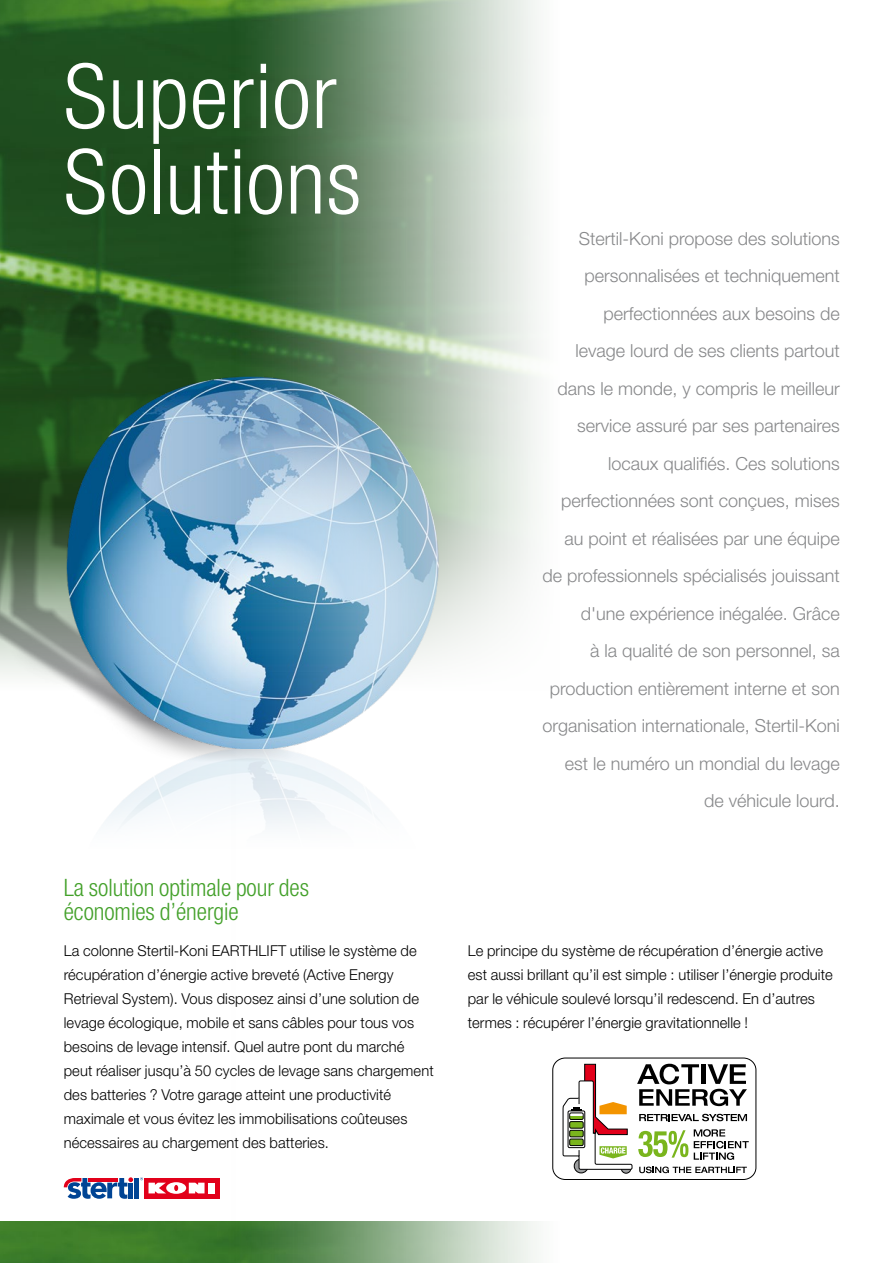
<style>
.page{position:relative;width:893px;height:1263px;background:#fff}
.page>*{position:absolute;margin:0;border:0;box-sizing:border-box;transform-origin:0 0}
.t1{font:300 condensed 90px/85.5px "Helvetica Neue LT Std";letter-spacing:.01em;color:#fff}
.t2{font:300 condensed 24px/24px "Helvetica Neue LT Std";color:#44a12b}
.t3{font:300 18px/37.5px "Helvetica Neue LT Std";color:#87888a;text-align:right}
.t4{font:300 15px/24px "Helvetica Neue LT Std";letter-spacing:.005em;color:#000}
</style>
<div class="page">
<img style="left:0;top:0;width:217px;height:1263px">
<div style="left:0;top:559px;width:893px;height:661px;background:#fff"></div>
<img style="left:0;top:265px;width:217px;height:562px">
<img style="left:58px;top:369px;width:159px;height:380px">
<img style="left:217px;top:0;width:322px;height:1263px">
<div style="left:134px;top:1178px;width:5px;height:20px;background:#004494"></div>
<svg style="left:64px;top:1177px;width:69px;height:22px"></svg>
<div style="left:144px;top:1178px;width:76px;height:20px;background:#e2001a"></div>
<div style="left:208px;top:1183px;width:6px;height:10px;background:#fff"></div>
<svg style="left:149px;top:1182px;width:56px;height:12px"></svg>
<div style="left:537px;top:1046px;width:281px;height:153px;background:#fff"></div>
<div style="left:552px;top:1057px;width:204px;height:123px;border:1px solid #000;border-radius:12px"></div>
<svg style="left:562px;top:1063px;width:187px;height:111px"></svg>
<h1 class="t1" style="left:64px;top:53px;width:299px">Superior<br>Solutions</h1>
<p class="t3" style="left:542px;top:219px;width:299px">Stertil-Koni propose des solutions personnalisées et techniquement perfectionnées aux besoins de<br>levage lourd de ses clients partout dans le monde, y compris le meilleur service assuré par ses partenaires locaux qualifiés. Ces solutions perfectionnées sont conçues, mises au point et réalisées par une équipe de professionnels spécialisés jouissant d'une expérience inégalée. Grâce<br>à la qualité de son personnel, sa production entièrement interne et son organisation internationale, Stertil-Koni est le numéro un mondial du levage de véhicule lourd.</p>
<h2 class="t2" style="left:64px;top:876px;width:247px">La solution optimale pour des économies d’énergie</h2>
<p class="t4" style="left:64px;top:939px;width:371px">La colonne Stertil-Koni EARTHLIFT utilise le système de récupération d’énergie active breveté (Active Energy Retrieval System). Vous disposez ainsi d’une solution de levage écologique, mobile et sans câbles pour tous vos besoins de levage intensif. Quel autre pont du marché peut réaliser jusqu’à 50 cycles de levage sans chargement des batteries ? Votre garage atteint une productivité maximale et vous évitez les immobilisations coûteuses nécessaires au chargement des batteries.</p>
<p class="t4" style="left:468px;top:939px;width:367px">Le principe du système de récupération d’énergie active est aussi brillant qu’il est simple : utiliser l’énergie produite par le véhicule soulevé lorsqu’il redescend. En d’autres termes : récupérer l’énergie gravitationnelle !</p>
</div>
